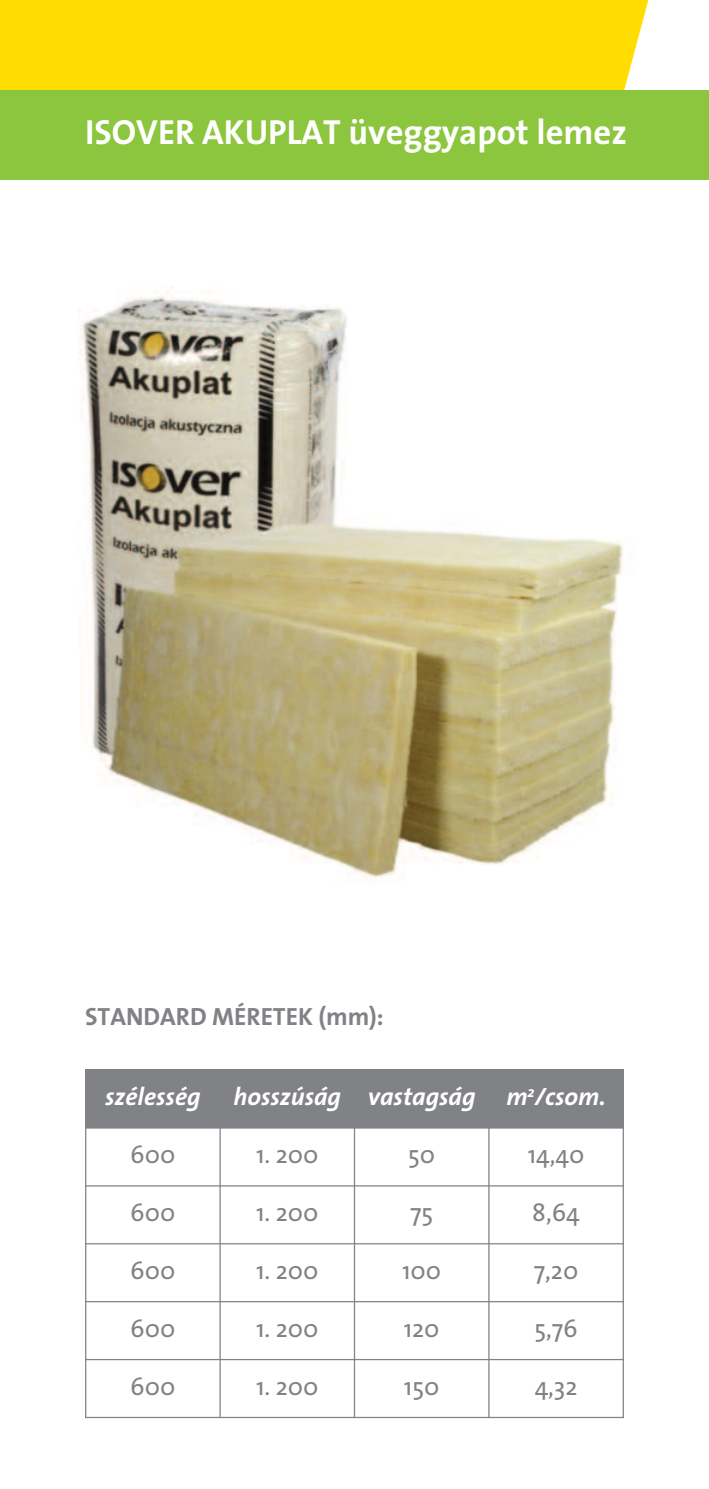
<style>
.page{position:relative;width:709px;height:1489px;background:#fff}
.page>*{position:absolute;margin:0;border:0;box-sizing:border-box;transform-origin:0 0}
.t1{font:35px "The Sans Bold Plain H";color:#fff}
.t2{font:25px "The Sans Plain H";color:#808285}
.t3{font:25px "The Sans Bold Italic H";color:#fff}
.t4{font:25px "The Sans Bold Plain H";color:#808285}
</style>
<div class="page">
<div style="left:0;top:0;width:649px;height:90px;background:#ffdd01"></div>
<div style="left:0;top:90px;width:709px;height:89px;background:#8bc63e"></div>
<div style="left:85px;top:1069px;width:135px;height:58px;background:#808285"></div>
<div style="left:220px;top:1069px;width:134px;height:58px;background:#808285"></div>
<div style="left:354px;top:1069px;width:135px;height:58px;background:#808285"></div>
<div style="left:489px;top:1069px;width:135px;height:58px;background:#808285"></div>
<hr style="left:85px;top:1069px;width:1px;height:348px;background:#808285">
<hr style="left:219px;top:1069px;width:2px;height:348px;background:#808285">
<hr style="left:354px;top:1069px;width:1px;height:348px;background:#808285">
<hr style="left:488px;top:1069px;width:1px;height:348px;background:#808285">
<hr style="left:622px;top:1069px;width:2px;height:348px;background:#808285">
<hr style="left:85px;top:1127px;width:539px;height:1px;background:#808285">
<hr style="left:85px;top:1185px;width:539px;height:1px;background:#808285">
<hr style="left:85px;top:1242px;width:539px;height:2px;background:#808285">
<hr style="left:85px;top:1300px;width:539px;height:2px;background:#808285">
<hr style="left:85px;top:1358px;width:539px;height:1px;background:#808285">
<hr style="left:85px;top:1416px;width:539px;height:1px;background:#808285">
<img style="left:78px;top:287px;width:546px;height:590px">
<h1 class="t1" style="left:85px;top:118px;width:543px">ISOVER AKUPLAT üveggyapot lemez</h1>
<p class="t4" style="left:85px;top:1006px;width:300px">STANDARD MÉRETEK (mm):</p>
<p class="t3" style="left:105px;top:1087px;width:97px">szélesség</p>
<p class="t3" style="left:233px;top:1087px;width:374px">hosszúság vastagság m<sup>2</sup>/csom.</p>
<p class="t2" style="left:130px;top:1144px;width:47px">600</p>
<p class="t2" style="left:256px;top:1144px;width:64px">1. 200</p>
<p class="t2" style="left:408px;top:1144px;width:28px">50</p>
<p class="t2" style="left:528px;top:1144px;width:58px">14,40</p>
<p class="t2" style="left:130px;top:1202px;width:47px">600</p>
<p class="t2" style="left:256px;top:1202px;width:64px">1. 200</p>
<p class="t2" style="left:410px;top:1202px;width:25px">75</p>
<p class="t2" style="left:532px;top:1202px;width:49px">8,64</p>
<p class="t2" style="left:130px;top:1260px;width:47px">600</p>
<p class="t2" style="left:256px;top:1260px;width:64px">1. 200</p>
<p class="t2" style="left:402px;top:1260px;width:41px">100</p>
<p class="t2" style="left:534px;top:1260px;width:46px">7,20</p>
<p class="t2" style="left:130px;top:1318px;width:47px">600</p>
<p class="t2" style="left:256px;top:1318px;width:64px">1. 200</p>
<p class="t2" style="left:404px;top:1318px;width:37px">120</p>
<p class="t2" style="left:534px;top:1318px;width:45px">5,76</p>
<p class="t2" style="left:130px;top:1376px;width:47px">600</p>
<p class="t2" style="left:256px;top:1376px;width:64px">1. 200</p>
<p class="t2" style="left:404px;top:1376px;width:37px">150</p>
<p class="t2" style="left:534px;top:1376px;width:44px">4,32</p>
</div>
